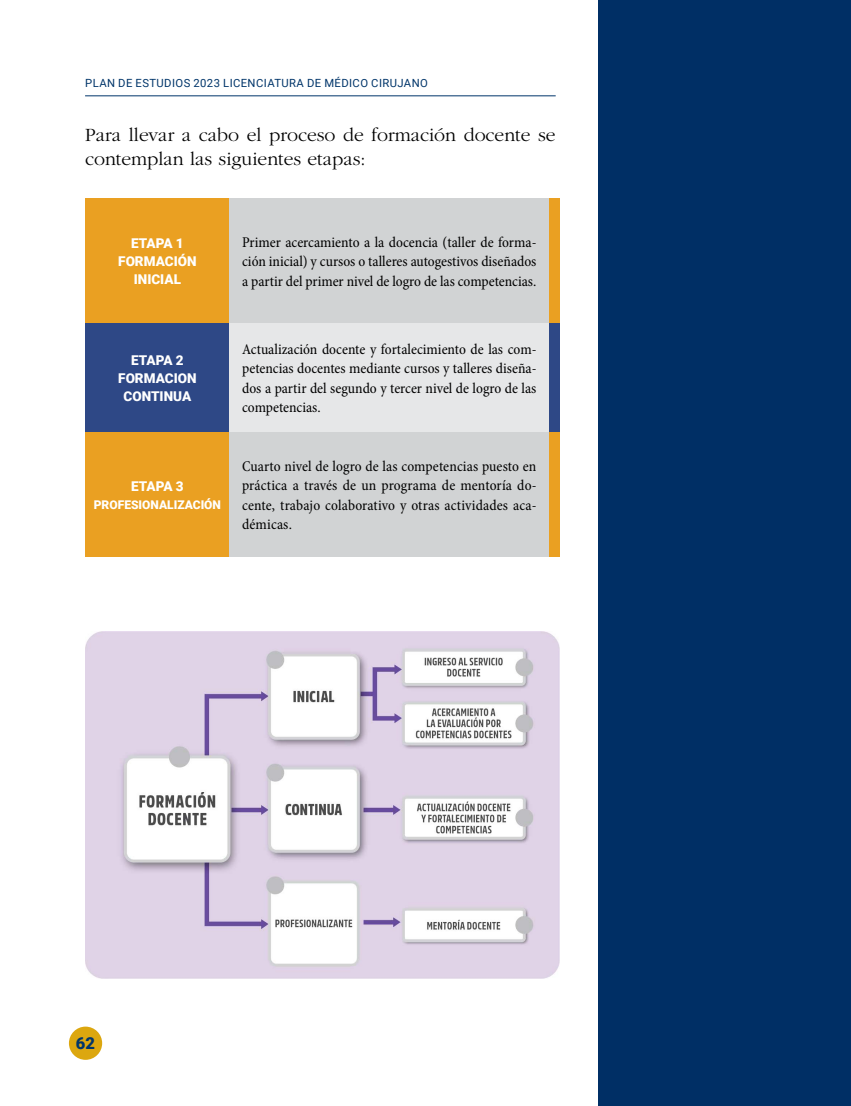
<style>
.page{position:relative;width:851px;height:1106px;background:#fff}
.page>*{position:absolute;margin:0;border:0;box-sizing:border-box;transform-origin:0 0}
.t1{font:300 19.5px/24px "ITC Garamond Std";color:#000}
.t2{font:900 16.5px "Roboto";color:#00356a}
.t3{font:condensed 15px/19.5px "Minion Pro";color:#000;text-align:justify}
.t4{font:900 13.5px/18px "Roboto";color:#fff;text-align:center}
.t5{font:900 12px "Roboto";color:#fff}
.t6{font:11.25px "Roboto";letter-spacing:.035em;color:#00356a}
</style>
<div class="page">
<div style="left:598px;top:0;width:252px;height:1106px;background:#002f65"></div>
<div style="left:69px;top:1026px;width:33px;height:33px;background:#dca70f;border-radius:50%"></div>
<hr style="left:85px;top:96px;width:470px;height:1px;background:#00356a">
<div style="left:85px;top:198px;width:145px;height:125px;background:#eaa022"></div>
<div style="left:230px;top:198px;width:319px;height:125px;background:#d1d3d4"></div>
<div style="left:549px;top:198px;width:10px;height:125px;background:#eaa022"></div>
<div style="left:85px;top:323px;width:145px;height:109px;background:#2e4886"></div>
<div style="left:230px;top:323px;width:319px;height:109px;background:#e6e7e8"></div>
<div style="left:549px;top:323px;width:10px;height:109px;background:#2e4886"></div>
<div style="left:85px;top:432px;width:145px;height:124px;background:#eaa022"></div>
<div style="left:230px;top:432px;width:319px;height:124px;background:#d1d3d4"></div>
<div style="left:549px;top:432px;width:10px;height:124px;background:#eaa022"></div>
<img style="left:85px;top:631px;width:474px;height:347px">
<p class="t6" style="left:85px;top:75px;width:344px">PLAN DE ESTUDIOS 2023 LICENCIATURA DE MÉDICO CIRUJANO</p>
<h1 class="t1" style="left:85px;top:123px;width:472px">Para llevar a cabo el proceso de formación docente se contemplan las siguientes etapas:</h1>
<p class="t4" style="left:118px;top:233px;width:80px">ETAPA 1<br>FORMACIÓN<br>INICIAL</p>
<p class="t3" style="left:242px;top:232px;width:296px">Primer acercamiento a la docencia (taller de forma&shy;ción inicial) y cursos o talleres autogestivos diseñados a partir del primer nivel de logro de las competencias.</p>
<p class="t4" style="left:118px;top:350px;width:80px">ETAPA 2<br>FORMACION<br>CONTINUA</p>
<p class="t3" style="left:242px;top:339px;width:296px">Actualización docente y fortalecimiento de las com&shy;petencias docentes mediante cursos y talleres diseña&shy;dos a partir del segundo y tercer nivel de logro de las competencias.</p>
<p class="t4" style="left:131px;top:476px;width:54px">ETAPA 3</p>
<p class="t5" style="left:94px;top:496px;width:129px">PROFESIONALIZACIÓN</p>
<p class="t3" style="left:242px;top:456px;width:296px">Cuarto nivel de logro de las competencias puesto en práctica a través de un programa de mentoría do&shy;cente, trabajo colaborativo y otras actividades aca&shy;démicas.</p>
<p class="t2" style="left:76px;top:1032px;width:21px">62</p>
</div>
